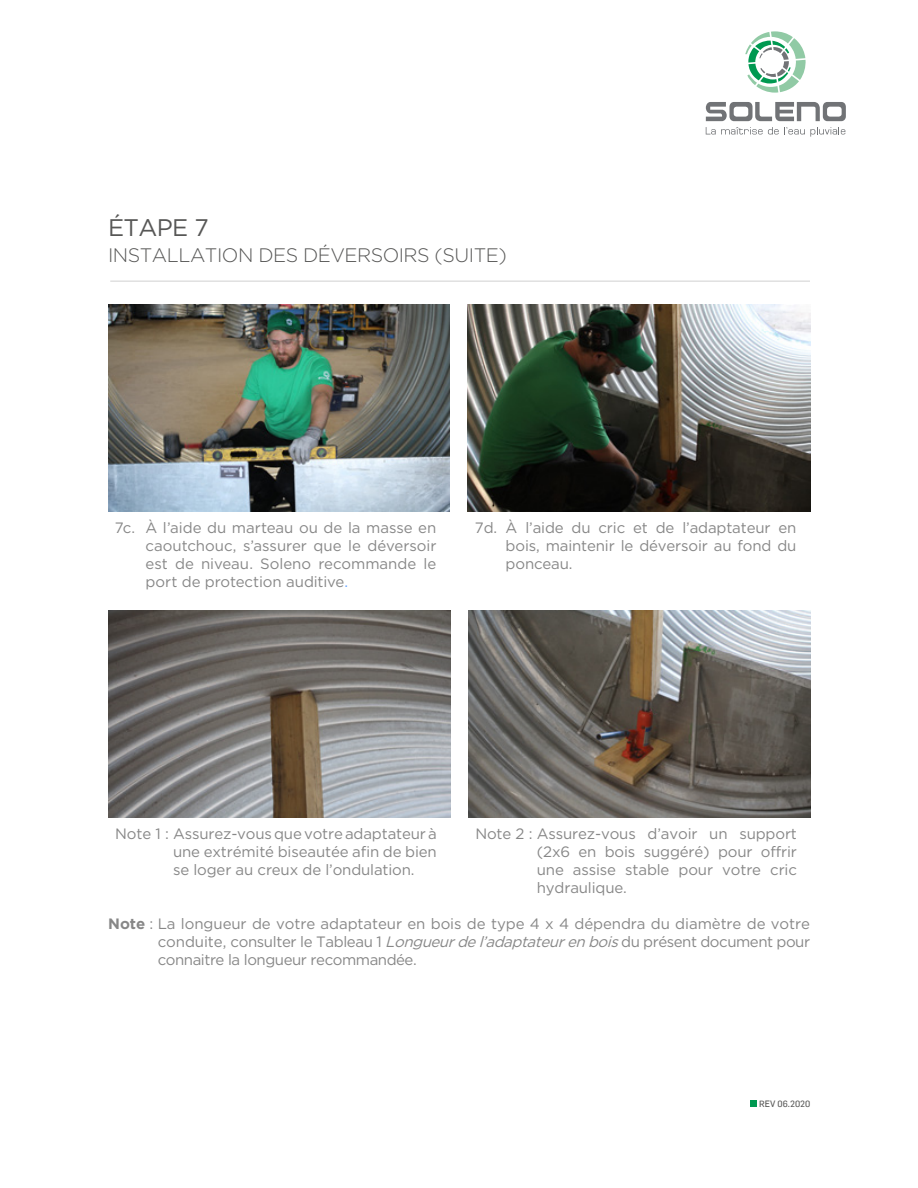
<style>
.page{position:relative;width:918px;height:1188px;background:#fff}
.page>*{position:absolute;margin:0;border:0;box-sizing:border-box;transform-origin:0 0}
.t1{font:24px "Gotham HTF";letter-spacing:-.025em;color:#575756}
.t2{font:300 19.5px "Gotham HTF";letter-spacing:-.025em;color:#575756}
.t3{font:15px/18px "Gotham HTF";letter-spacing:-.01em;color:#878787;text-align:justify}
.t4{font:9px "Soleno texte";color:#575756}
.s1{color:#66a3ff}
.s2{font-weight:700}
.s3{font-style:italic}
</style>
<div class="page">
<svg style="left:745px;top:31px;width:61px;height:62px"></svg>
<svg style="left:706px;top:102px;width:140px;height:19px"></svg>
<svg style="left:706px;top:127px;width:139px;height:10px"></svg>
<div style="left:750px;top:1101px;width:7px;height:6px;background:#009951"></div>
<hr style="left:110px;top:281px;width:700px;height:1px;background:#d0d0d0">
<img style="left:108px;top:305px;width:342px;height:207px">
<img style="left:468px;top:305px;width:342px;height:207px">
<img style="left:108px;top:610px;width:342px;height:207px">
<img style="left:468px;top:610px;width:342px;height:207px">
<h1 class="t1" style="left:108px;top:215px;width:102px">ÉTAPE 7</h1>
<h2 class="t2" style="left:108px;top:244px;width:400px">INSTALLATION DES DÉVERSOIRS (SUITE)</h2>
<p class="t3" style="left:146px;top:519px;width:292px;text-indent:-31px">7c. À l’aide du marteau ou de la masse en caoutchouc, s’assurer que le déversoir est de niveau. Soleno recommande le port de protection auditive<span class="s1">.</span></p>
<p class="t3" style="left:506px;top:519px;width:292px;text-indent:-31px">7d. À l’aide du cric et de l’adaptateur en bois, maintenir le déversoir au fond du ponceau.</p>
<p class="t3" style="left:173px;top:824px;width:265px;text-indent:-58px">Note 1 : Assurez-vous que votre adaptateur à une extrémité biseautée afin de bien se loger au creux de l’ondulation.</p>
<p class="t3" style="left:537px;top:824px;width:262px;text-indent:-61px">Note 2 : Assurez-vous d’avoir un support (2x6 en bois suggéré) pour offrir une assise stable pour votre cric hydraulique.</p>
<p class="t3" style="left:158px;top:914px;width:654px;text-indent:-50px"><span class="s2">Note</span> : La longueur de votre adaptateur en bois de type 4 x 4 dépendra du diamètre de votre conduite, consulter le Tableau 1 <span class="s3">Longueurdel’adaptateurenbois</span>du présent document pour connaitre la longueur recommandée.</p>
<p class="t4" style="left:759px;top:1098px;width:53px">REV 06.2020</p>
</div>
